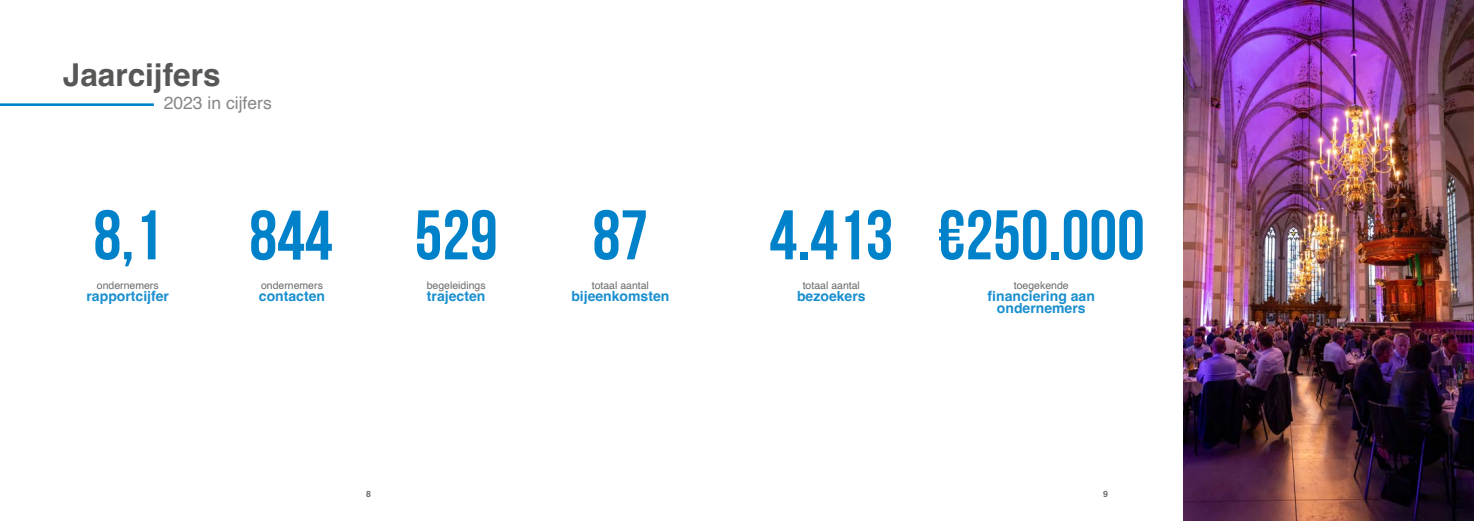
<style>
.page{position:relative;width:1474px;height:521px;background:#fff}
.page>*{position:absolute;margin:0;border:0;box-sizing:border-box;transform-origin:0 0}
.t1{font:700 70px "Bebas Neue";color:#0082ca}
.t2{font:700 31.5px "Helvetica";color:#575756}
.t3{font:17.5px "Helvetica";color:#878787}
.t4{font:700 14px/12.2px "Helvetica";color:#1a8fcf;text-align:center}
.t5{font:10.5px "Helvetica";color:#6b6b6a}
.t6{font:700 8.75px "Helvetica";color:#6b6b6a}
</style>
<div class="page">
<hr style="left:0;top:103px;width:154px;height:3px;background:#0082ca">
<img style="left:1183px;top:0;width:290px;height:521px">
<h2 class="t2" style="left:63px;top:55px;width:159px">Jaarcijfers</h2>
<p class="t3" style="left:164px;top:89px;width:109px">2023 in cijfers</p>
<h1 class="t1" style="left:94px;top:197px;width:70px">8,1</h1>
<p class="t5" style="left:97px;top:277px;width:63px">ondernemers</p>
<p class="t4" style="left:87px;top:292px;width:84px">rapportcijfer</p>
<h1 class="t1" style="left:249px;top:197px;width:85px">844</h1>
<p class="t5" style="left:261px;top:277px;width:63px">ondernemers</p>
<p class="t4" style="left:259px;top:292px;width:68px">contacten</p>
<h1 class="t1" style="left:414px;top:197px;width:85px">529</h1>
<p class="t5" style="left:426px;top:277px;width:60px">begeleidings</p>
<p class="t4" style="left:427px;top:292px;width:60px">trajecten</p>
<h1 class="t1" style="left:592px;top:197px;width:57px">87</h1>
<p class="t5" style="left:591px;top:277px;width:59px">totaal aantal</p>
<p class="t4" style="left:571px;top:292px;width:100px">bijeenkomsten</p>
<h1 class="t1" style="left:769px;top:197px;width:125px">4.413</h1>
<p class="t5" style="left:802px;top:277px;width:59px">totaal aantal</p>
<p class="t4" style="left:797px;top:292px;width:70px">bezoekers</p>
<h1 class="t1" style="left:937px;top:197px;width:209px">€250.000</h1>
<p class="t5" style="left:1013px;top:277px;width:56px">toegekende</p>
<p class="t4" style="left:987px;top:292px;width:109px">financiering aan ondernemers</p>
<p class="t6" style="left:366px;top:489px;width:6px">8</p>
<p class="t6" style="left:1103px;top:489px;width:6px">9</p>
</div>
